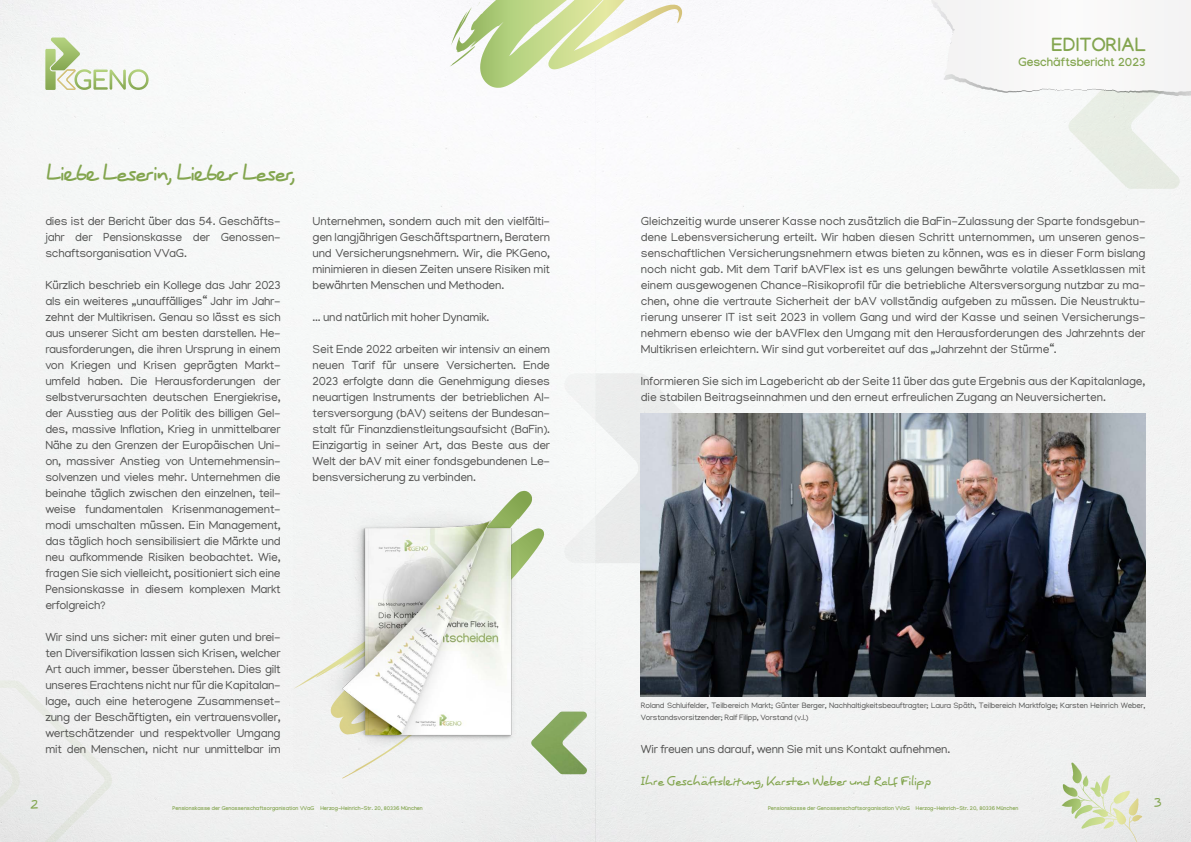
<style>
.page{position:relative;width:1191px;height:842px;background:#f5f6f6}
.page>*{position:absolute;margin:0;border:0;box-sizing:border-box;transform-origin:0 0}
.t1{font:italic 22px "Sys Falso";letter-spacing:-.06em;color:#83a54f}
.t2{font:700 19px "Manjari";letter-spacing:.015em;color:#83a54f}
.t3{font:12px/16px "Manjari";letter-spacing:-.02em;color:#525251;text-align:justify}
.t4{font:italic 12px "Sys Falso";letter-spacing:-.02em;color:#83a54f}
.t5{font:700 12px "Manjari";color:#83a54f}
.t6{font:8px/12px "Manjari";letter-spacing:-.02em;color:#525251}
.t7{font:700 5.5px "Manjari";color:#83a54f}
</style>
<div class="page">
<img style="left:1068px;top:64px;width:111px;height:125px">
<svg style="left:925px;top:0;width:30px;height:35px"></svg>
<img style="left:564px;top:373px;width:169px;height:190px">
<svg style="left:1063px;top:760px;width:28px;height:41px"></svg>
<img style="left:531px;top:711px;width:56px;height:63px">
<svg style="left:0;top:680px;width:112px;height:162px"></svg>
<svg style="left:45px;top:38px;width:104px;height:52px"></svg>
<img style="left:294px;top:491px;width:288px;height:281px">
<svg style="left:456px;top:0;width:226px;height:69px"></svg>
<img style="left:641px;top:414px;width:504px;height:282px">
<h2 class="t2" style="left:1051px;top:33px;width:96px">EDITORIAL</h2>
<p class="t5" style="left:1018px;top:55px;width:129px">Geschäftsbericht 2023</p>
<h1 class="t1" style="left:45px;top:157px;width:252px">Liebe Leserin, Lieber Leser,</h1>
<p class="t3" style="left:45px;top:213px;width:237px">dies ist der Bericht über das 54. Geschäfts&shy;jahr der Pensionskasse der Genossen&shy;schaftsorganisation VVaG.</p>
<p class="t3" style="left:45px;top:277px;width:237px">Kürzlich beschrieb ein Kollege das Jahr 2023 als ein weiteres „unauffälliges“ Jahr im Jahr&shy;zehnt der Multikrisen. Genau so lässt es sich aus unserer Sicht am besten darstellen. He&shy;rausforderungen, die ihren Ursprung in einem von Kriegen und Krisen geprägten Markt&shy;umfeld haben. Die Herausforderungen der selbstverursachten deutschen Energiekrise, der Ausstieg aus der Politik des billigen Gel&shy;des, massive Inflation, Krieg in unmittelbarer Nähe zu den Grenzen der Europäischen Uni&shy;on, massiver Anstieg von Unternehmensin&shy;solvenzen und vieles mehr. Unternehmen die beinahe täglich zwischen den einzelnen, teil&shy;weise fundamentalen Krisenmanagement&shy;modi umschalten müssen. Ein Management, das täglich hoch sensibilisiert die Märkte und neu aufkommende Risiken beobachtet. Wie, fragen Sie sich vielleicht, positioniert sich eine Pensionskasse in diesem komplexen Markt erfolgreich?</p>
<p class="t3" style="left:45px;top:629px;width:237px">Wir sind uns sicher: mit einer guten und brei&shy;ten Diversifikation lassen sich Krisen, welcher Art auch immer, besser überstehen. Dies gilt unseres Erachtens nicht nur für die Kapitalan&shy;lage, auch eine heterogene Zusammenset&shy;zung der Beschäftigten, ein vertrauensvoller, wertschätzender und respektvoller Umgang mit den Menschen, nicht nur unmittelbar im</p>
<p class="t3" style="left:312px;top:213px;width:239px">Unternehmen, sondern auch mit den vielfälti&shy;gen langjährigen Geschäftspartnern, Beratern und Versicherungsnehmern. Wir, die PKGeno, minimieren in diesen Zeiten unsere Risiken mit bewährten Menschen und Methoden.</p>
<p class="t3" style="left:312px;top:309px;width:178px">... und natürlich mit hoher Dynamik.</p>
<p class="t3" style="left:312px;top:341px;width:239px">Seit Ende 2022 arbeiten wir intensiv an einem neuen Tarif für unsere Versicherten. Ende 2023 erfolgte dann die Genehmigung dieses neuartigen Instruments der betrieblichen Al&shy;tersversorgung (bAV) seitens der Bundesan&shy;stalt für Finanzdienstleitungsaufsicht (BaFin).<br>Einzigartig in seiner Art, das Beste aus der Welt der bAV mit einer fondsgebundenen Le&shy;bensversicherung zu verbinden.</p>
<p class="t3" style="left:641px;top:213px;width:506px">Gleichzeitig wurde unserer Kasse noch zusätzlich die BaFin-Zulassung der Sparte fondsgebun&shy;dene Lebensversicherung erteilt. Wir haben diesen Schritt unternommen, um unseren genos&shy;senschaftlichen Versicherungsnehmern etwas bieten zu können, was es in dieser Form bislang noch nicht gab. Mit dem Tarif bAVFlex ist es uns gelungen bewährte volatile Assetklassen mit einem ausgewogenen Chance-Risikoprofil für die betriebliche Altersversorgung nutzbar zu ma&shy;chen, ohne die vertraute Sicherheit der bAV vollständig aufgeben zu müssen. Die Neustruktu&shy;rierung unserer IT ist seit 2023 in vollem Gang und wird der Kasse und seinen Versicherungs&shy;nehmern ebenso wie der bAVFlex den Umgang mit den Herausforderungen des Jahrzehnts der Multikrisen erleichtern. Wir sind gut vorbereitet auf das „Jahrzehnt der Stürme“.</p>
<p class="t3" style="left:641px;top:373px;width:506px">Informieren Sie sich im Lagebericht ab der Seite 11 über das gute Ergebnis aus der Kapitalanlage, die stabilen Beitragseinnahmen und den erneut erfreulichen Zugang an Neuversicherten.</p>
<p class="t6" style="left:641px;top:699px;width:506px">Roland Schluifelder, Teilbereich Markt; Günter Berger, Nachhaltigkeitsbeauftragter; Laura Späth, Teilbereich Marktfolge; Karsten Heinrich Weber,<br>Vorstandsvorsitzender; Ralf Filipp, Vorstand (v.l.)</p>
<p class="t3" style="left:641px;top:741px;width:311px">Wir freuen uns darauf, wenn Sie mit uns Kontakt aufnehmen.</p>
<p class="t4" style="left:641px;top:772px;width:292px">Ihre Geschäftsleitung, Karsten Weber und Ralf Filipp</p>
<p class="t4" style="left:30px;top:797px;width:9px">2</p>
<p class="t7" style="left:173px;top:804px;width:252px">Pensionskasse der Genossenschaftsorganisation VVaG Herzog-Heinrich-Str. 20, 80336 München</p>
<p class="t7" style="left:768px;top:804px;width:252px">Pensionskasse der Genossenschaftsorganisation VVaG Herzog-Heinrich-Str. 20, 80336 München</p>
<p class="t4" style="left:1153px;top:794px;width:9px">3</p>
</div>
